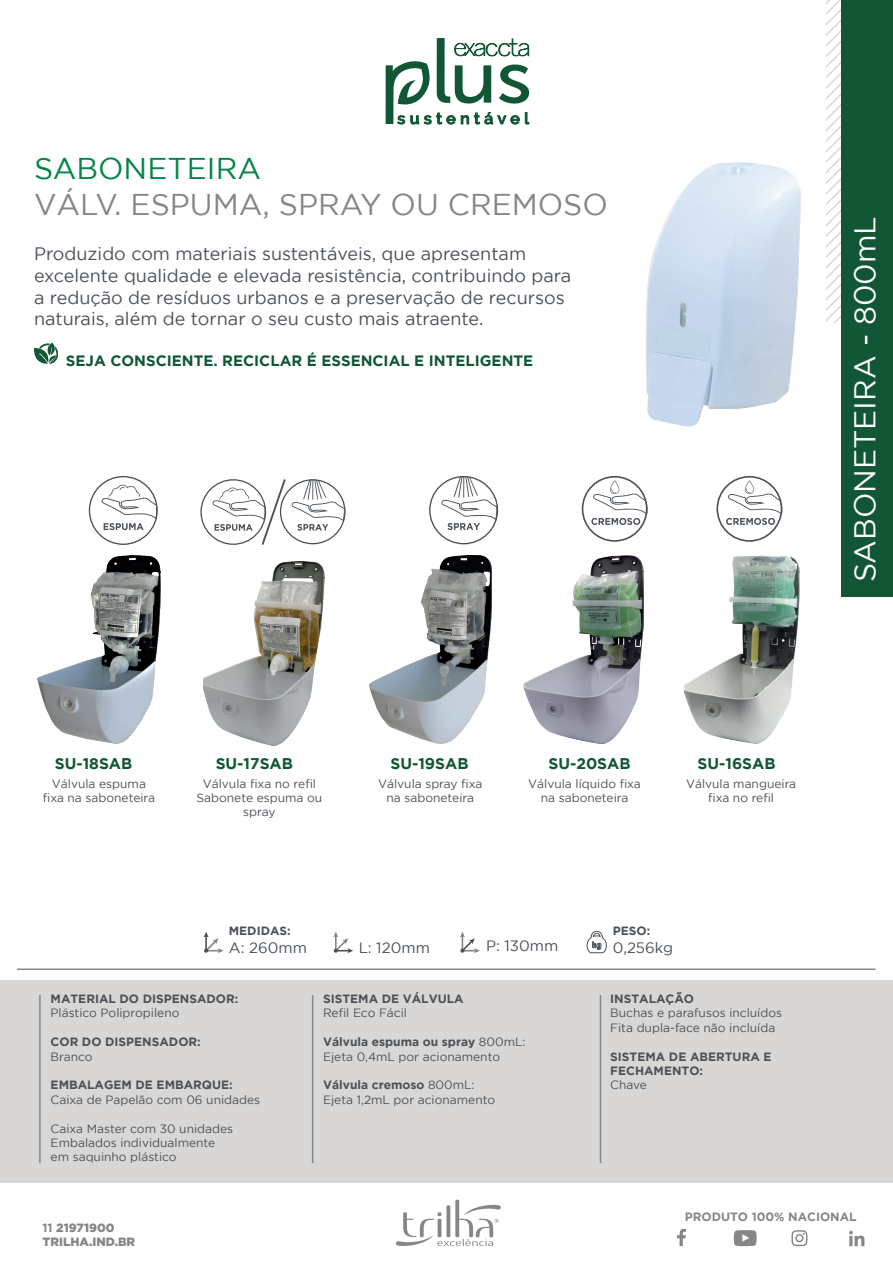
<style>
.page{position:relative;width:893px;height:1263px;background:#fff}
.page>*{position:absolute;margin:0;border:0;box-sizing:border-box;transform-origin:0 0}
.t1{font:30px "Gotham";color:#868588}
.t2{font:30px "Gotham";color:#fff}
.t3{font:30px "Gotham";color:#038445}
.t4{font:18px/21.6px "Gotham";color:#4b5157}
.t5{font:700 15.45px "Gotham";color:#115635}
.t6{font:700 15px "Gotham";color:#115635}
.t7{font:15px "Gotham";color:#4b5157}
.t8{font:12px/14.4px "Gotham";color:#4b5157;text-align:center}
.t9{font:700 12px/14.4px "Gotham";color:#4b5157}
.t10{font:900 12px/14.4px "Gotham";color:#868588}
.t11{font:700 12px "Gotham";color:#868588}
.s1{font-weight:700}
</style>
<div class="page">
<div style="left:0;top:980px;width:893px;height:203px;background:#d9d7d5"></div>
<hr style="left:312px;top:995px;width:1px;height:168px;background:#868588">
<hr style="left:39px;top:995px;width:2px;height:168px;background:#868588">
<hr style="left:600px;top:995px;width:1px;height:168px;background:#868588">
<svg style="left:826px;top:0;width:15px;height:322px"></svg>
<div style="left:841px;top:0;width:52px;height:596px;background:#115635"></div>
<hr style="left:17px;top:968px;width:858px;height:2px;background:#868588">
<svg style="left:849px;top:1231px;width:15px;height:15px"></svg>
<svg style="left:677px;top:1229px;width:9px;height:17px"></svg>
<svg style="left:733px;top:1230px;width:24px;height:16px"></svg>
<svg style="left:791px;top:1230px;width:16px;height:16px"></svg>
<svg style="left:396px;top:1200px;width:105px;height:46px"></svg>
<svg style="left:386px;top:38px;width:143px;height:86px"></svg>
<svg style="left:460px;top:932px;width:20px;height:21px"></svg>
<svg style="left:204px;top:932px;width:20px;height:21px"></svg>
<svg style="left:333px;top:932px;width:20px;height:21px"></svg>
<svg style="left:586px;top:930px;width:21px;height:23px"></svg>
<svg style="left:34px;top:343px;width:24px;height:21px"></svg>
<svg style="left:89px;top:476px;width:69px;height:69px"></svg>
<svg style="left:716px;top:476px;width:67px;height:66px"></svg>
<svg style="left:582px;top:476px;width:66px;height:66px"></svg>
<svg style="left:429px;top:476px;width:69px;height:68px"></svg>
<img style="left:369px;top:555px;width:122px;height:188px">
<img style="left:38px;top:555px;width:122px;height:188px">
<img style="left:524px;top:556px;width:119px;height:187px">
<img style="left:685px;top:556px;width:114px;height:187px">
<img style="left:203px;top:561px;width:121px;height:185px">
<svg style="left:200px;top:479px;width:146px;height:66px"></svg>
<img style="left:646px;top:162px;width:155px;height:265px">
<div style="left:657px;top:327px;width:54px;height:30px;background:#c2d5e7"></div>
<h1 class="t3" style="left:34px;top:152px;width:229px">SABONETEIRA</h1>
<h1 class="t1" style="left:34px;top:188px;width:575px">VÁLV. ESPUMA, SPRAY OU CREMOSO</h1>
<h2 class="t4" style="left:34px;top:243px;width:539px">Produzido com materiais sustentáveis, que apresentam excelente qualidade e elevada resistência, contribuindo para a redução de resíduos urbanos e a preservação de recursos naturais, além de tornar o seu custo mais atraente.</h2>
<p class="t6" style="left:66px;top:352px;width:469px">SEJA CONSCIENTE. RECICLAR É ESSENCIAL E INTELIGENTE</p>
<h1 class="t2" style="left:848px;top:582px;width:368px;rotate:-90deg">SABONETEIRA - 800mL</h1>
<p class="t5" style="left:55px;top:754px;width:79px">SU-18SAB</p>
<p class="t5" style="left:216px;top:754px;width:79px">SU-17SAB</p>
<p class="t5" style="left:390px;top:754px;width:80px">SU-19SAB</p>
<p class="t5" style="left:548px;top:754px;width:84px">SU-20SAB</p>
<p class="t5" style="left:697px;top:754px;width:80px">SU-16SAB</p>
<p class="t8" style="left:528px;top:776px;width:114px">Válvula líquido fixa na saboneteira</p>
<p class="t8" style="left:686px;top:776px;width:112px">Válvula mangueira fixa no refil</p>
<p class="t8" style="left:43px;top:776px;width:114px">Válvula espuma fixa na saboneteira</p>
<p class="t8" style="left:378px;top:776px;width:106px">Válvula spray fixa na saboneteira</p>
<p class="t8" style="left:197px;top:776px;width:127px">Válvula fixa no refil<br>Sabonete espuma ou spray</p>
<p class="t9" style="left:229px;top:923px;width:63px">MEDIDAS:</p>
<p class="t7" style="left:229px;top:939px;width:80px">A: 260mm</p>
<p class="t9" style="left:51px;top:991px;width:189px">MATERIAL DO DISPENSADOR:</p>
<p class="t8" style="left:51px;top:1006px;width:130px">Plástico Polipropileno</p>
<p class="t9" style="left:51px;top:1034px;width:152px">COR DO DISPENSADOR:</p>
<p class="t8" style="left:51px;top:1049px;width:43px">Branco</p>
<p class="t9" style="left:51px;top:1077px;width:184px">EMBALAGEM DE EMBARQUE:</p>
<p class="t8" style="left:51px;top:1092px;width:211px">Caixa de Papelão com 06 unidades</p>
<p class="t8" style="left:51px;top:1121px;width:184px;text-align:left">Caixa Master com 30 unidades<br>Embalados individualmente em saquinho plástico</p>
<p class="t9" style="left:613px;top:923px;width:39px">PESO:</p>
<p class="t7" style="left:359px;top:939px;width:73px">L: 120mm</p>
<p class="t7" style="left:486px;top:937px;width:74px">P: 130mm</p>
<p class="t7" style="left:613px;top:939px;width:62px">0,256kg</p>
<p class="t9" style="left:323px;top:991px;width:142px">SISTEMA DE VÁLVULA</p>
<p class="t8" style="left:323px;top:1006px;width:85px">Refil Eco Fácil</p>
<p class="t8" style="left:323px;top:1034px;width:204px;text-align:left"><span class="s1">Válvula espuma ou spray</span> 800mL:<br>Ejeta 0,4mL por acionamento</p>
<p class="t8" style="left:323px;top:1078px;width:174px;text-align:left"><span class="s1">Válvula cremoso</span> 800mL:<br>Ejeta 1,2mL por acionamento</p>
<p class="t9" style="left:610px;top:991px;width:85px">INSTALAÇÃO</p>
<p class="t8" style="left:610px;top:1006px;width:173px;text-align:left">Buchas e parafusos incluídos<br>Fita dupla-face não incluída</p>
<p class="t9" style="left:610px;top:1049px;width:163px">SISTEMA DE ABERTURA E<br>FECHAMENTO:</p>
<p class="t8" style="left:610px;top:1078px;width:38px">Chave</p>
<p class="t10" style="left:43px;top:1220px;width:94px"><span class="s1">11</span> 21971900<br>TRILHA.IND.BR</p>
<p class="t11" style="left:685px;top:1210px;width:173px">PRODUTO 100% NACIONAL</p>
</div>
